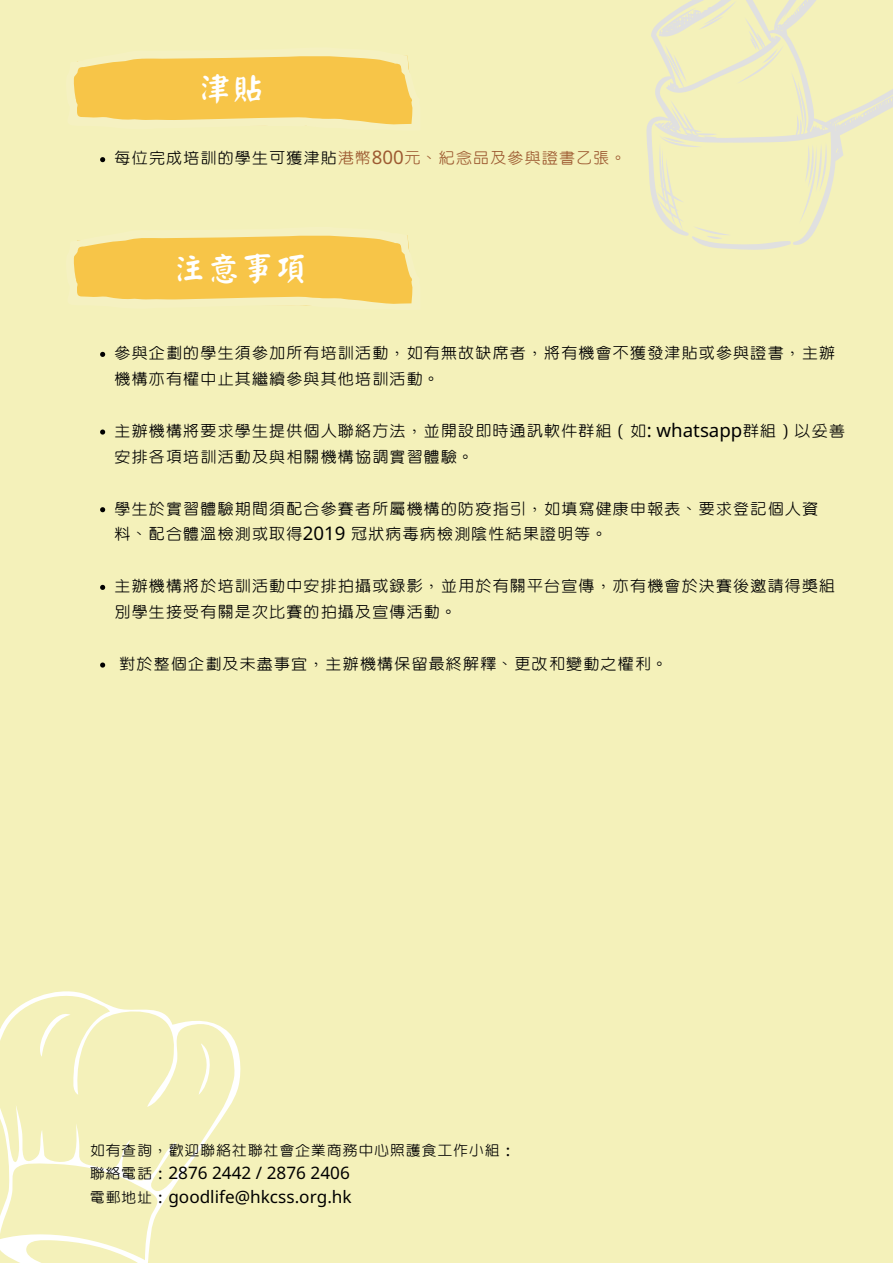
<style>
.page{position:relative;width:893px;height:1263px;background:#f4f1ba}
.page>*{position:absolute;margin:0;border:0;box-sizing:border-box;transform-origin:0 0}
.t1{font:33.75px "Han Wang Yan Kai";color:#fff}
.t2{font:18.67px/25.9px "cw Te X Yen";color:#000}
.t3{font:18.67px "cw Te X Yen";color:#9d5a31}
.t4{font:17.17px "Noto Sans";color:#000}
.t5{font:17.17px "cw Te X Yen";color:#000}
.s1{color:#000}
.s2{font-family:"Noto Sans"}
.s3{font-family:"cw Te X Yen"}
</style>
<div class="page">
<svg style="left:74px;top:235px;width:339px;height:71px"></svg>
<svg style="left:100px;top:352px;width:5px;height:5px"></svg>
<svg style="left:100px;top:429px;width:5px;height:6px"></svg>
<svg style="left:100px;top:507px;width:5px;height:5px"></svg>
<svg style="left:100px;top:585px;width:5px;height:5px"></svg>
<svg style="left:100px;top:662px;width:5px;height:6px"></svg>
<svg style="left:0;top:991px;width:241px;height:272px"></svg>
<svg style="left:646px;top:0;width:247px;height:250px"></svg>
<svg style="left:100px;top:157px;width:5px;height:5px"></svg>
<svg style="left:74px;top:55px;width:339px;height:70px;background:#f6cb5a"></svg>
<p class="t1" style="left:198px;top:73px;width:69px">津貼</p>
<p class="t3" style="left:114px;top:150px;width:515px"><span class="s1">每位完成培訓的學生可獲津貼</span>港幣<span class="s2">800</span>元、紀念品及參與證書乙張。</p>
<p class="t1" style="left:173px;top:252px;width:137px">注意事項</p>
<p class="t2" style="left:114px;top:341px;width:723px">參與企劃的學生須參加所有培訓活動，如有無故缺席者，將有機會不獲發津貼或參與證書，主辦機構亦有權中止其繼續參與其他培訓活動。</p>
<p class="t2" style="left:114px;top:418px;width:733px">主辦機構將要求學生提供個人聯絡方法，並開設即時通訊軟件群組（如<span class="s2">: whatsapp</span>群組）以妥善安排各項培訓活動及與相關機構協調實習體驗。</p>
<p class="t2" style="left:114px;top:496px;width:706px">學生於實習體驗期間須配合參賽者所屬機構的防疫指引，如填寫健康申報表、要求登記個人資料、配合體溫檢測或取得<span class="s2">2019</span> 冠狀病毒病檢測陰性結果證明等。</p>
<p class="t2" style="left:114px;top:573px;width:723px">主辦機構將於培訓活動中安排拍攝或錄影，並用於有關平台宣傳，亦有機會於決賽後邀請得獎組別學生接受有關是次比賽的拍攝及宣傳活動。</p>
<p class="t2" style="left:119px;top:651px;width:551px">對於整個企劃及未盡事宜，主辦機構保留最終解釋、更改和變動之權利。</p>
<p class="t5" style="left:89px;top:1142px;width:428px">如有查詢，歡迎聯絡社聯社會企業商務中心照護食工作小組：</p>
<p class="t4" style="left:89px;top:1161px;width:262px"><span class="s3">聯絡電話：</span>2876 2442 / 2876 2406</p>
<p class="t4" style="left:89px;top:1184px;width:264px"><span class="s3">電郵地址：</span>goodlife@hkcss.org.hk</p>
</div>
